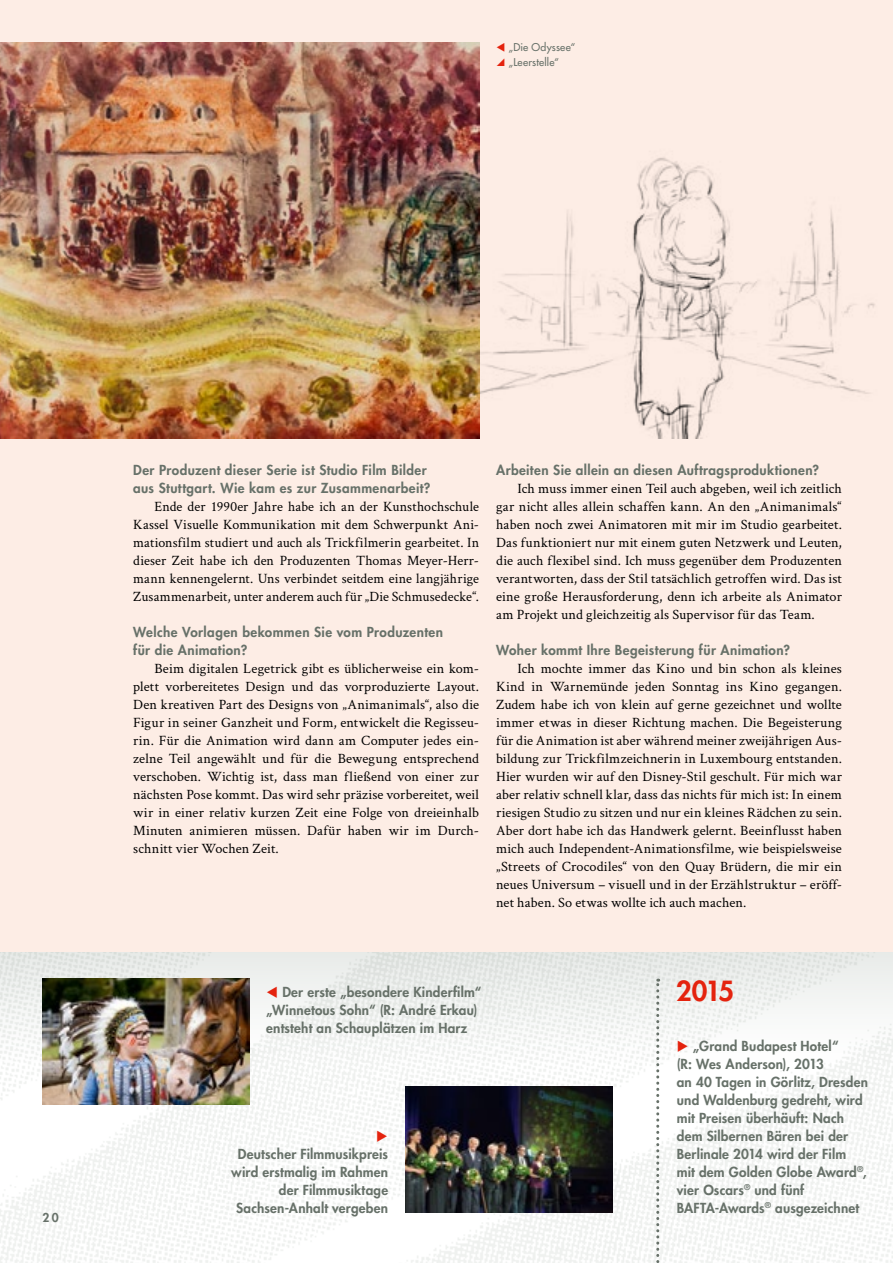
<style>
.page{position:relative;width:893px;height:1263px;background:#fdede5}
.page>*{position:absolute;margin:0;border:0;box-sizing:border-box;transform-origin:0 0}
.t1{font:800 27px "Futura Std";color:#e4230e}
.t2{font:14.25px/18px "Crimson Text";letter-spacing:.01em;color:#000;text-align:justify}
.t3{font:800 13.5px/18px "Futura Std";letter-spacing:.015em;color:#677169}
.t4{font:800 12px "Futura Std";color:#677169}
.t5{font:500 10.5px/15px "Futura Std";letter-spacing:.02em;color:#677169;text-align:center}
.s1{color:#e4230e}
</style>
<div class="page">
<img style="left:0;top:952px;width:893px;height:311px">
<svg style="left:656px;top:979px;width:3px;height:284px"></svg>
<img style="left:43px;top:979px;width:206px;height:126px">
<img style="left:405px;top:1087px;width:207px;height:126px">
<img style="left:0;top:43px;width:479px;height:396px">
<img style="left:435px;top:113px;width:440px;height:326px">
<svg style="left:377px;top:1130px;width:10px;height:11px"></svg>
<p class="t5" style="left:496px;top:40px;width:81px"><span class="s1">▼</span> „Die Odyssee“ „Leerstelle“</p>
<p class="t4" style="left:43px;top:1210px;width:18px">20</p>
<p class="t3" style="left:133px;top:461px;width:299px">Der Produzent dieser Serie ist Studio Film Bilder aus Stuttgart. Wie kam es zur Zusammenarbeit?</p>
<p class="t2" style="left:133px;top:496px;width:347px;text-indent:21px">Ende der 1990er Jahre habe ich an der Kunsthochschule Kassel Visuelle Kommunikation mit dem Schwerpunkt Ani&shy;mationsfilm studiert und auch als Trickfilmerin gearbeitet. In dieser Zeit habe ich den Produzenten Thomas Meyer-Herr&shy;mann kennengelernt. Uns verbindet seitdem eine langjährige Zusammenarbeit, unter anderem auch für „Die Schmusedecke“.</p>
<p class="t3" style="left:133px;top:623px;width:311px">Welche Vorlagen bekommen Sie vom Produzenten für die Animation?</p>
<p class="t2" style="left:133px;top:658px;width:347px;text-indent:21px">Beim digitalen Legetrick gibt es üblicherweise ein kom&shy;plett vorbereitetes Design und das vorproduzierte Layout.<br>Den kreativen Part des Designs von „Animanimals“, also die Figur in seiner Ganzheit und Form, entwickelt die Regisseu&shy;rin. Für die Animation wird dann am Computer jedes ein&shy;zelne Teil angewählt und für die Bewegung entsprechend verschoben. Wichtig ist, dass man fließend von einer zur nächsten Pose kommt. Das wird sehr präzise vorbereitet, weil wir in einer relativ kurzen Zeit eine Folge von dreieinhalb Minuten animieren müssen. Dafür haben wir im Durch&shy;schnitt vier Wochen Zeit.</p>
<p class="t3" style="left:496px;top:461px;width:324px">Arbeiten Sie allein an diesen Auftragsproduktionen?</p>
<p class="t2" style="left:496px;top:478px;width:347px;text-indent:21px">Ich muss immer einen Teil auch abgeben, weil ich zeitlich gar nicht alles allein schaffen kann. An den „Animanimals“ haben noch zwei Animatoren mit mir im Studio gearbeitet.<br>Das funktioniert nur mit einem guten Netzwerk und Leuten, die auch flexibel sind. Ich muss gegenüber dem Produzenten verantworten, dass der Stil tatsächlich getroffen wird. Das ist eine große Herausforderung, denn ich arbeite als Animator am Projekt und gleichzeitig als Supervisor für das Team.</p>
<p class="t3" style="left:496px;top:641px;width:295px">Woher kommt Ihre Begeisterung für Animation?</p>
<p class="t2" style="left:496px;top:658px;width:347px;text-indent:21px">Ich mochte immer das Kino und bin schon als kleines Kind in Warnemünde jeden Sonntag ins Kino gegangen.<br>Zudem habe ich von klein auf gerne gezeichnet und wollte immer etwas in dieser Richtung machen. Die Begeisterung für die Animation ist aber während meiner zweijährigen Aus&shy;bildung zur Trickfilmzeichnerin in Luxembourg entstanden.<br>Hier wurden wir auf den Disney-Stil geschult. Für mich war aber relativ schnell klar, dass das nichts für mich ist: In einem riesigen Studio zu sitzen und nur ein kleines Rädchen zu sein.<br>Aber dort habe ich das Handwerk gelernt. Beeinflusst haben mich auch Independent-Animationsfilme, wie beispielsweise „Streets of Crocodiles“ von den Quay Brüdern, die mir ein neues Universum – visuell und in der Erzählstruktur – eröff&shy;net haben. So etwas wollte ich auch machen.</p>
<p class="t3" style="left:266px;top:983px;width:216px"><span class="s1">▼</span> Der erste „besondere Kinderfilm“</p>
<h1 class="t1" style="left:676px;top:974px;width:59px">2015</h1>
<p class="t3" style="left:266px;top:1001px;width:213px">„Winnetous Sohn“ (R: André Erkau) entsteht an Schauplätzen im Harz</p>
<p class="t3" style="left:231px;top:1145px;width:158px;text-align:right">Deutscher Filmmusikpreis wird erstmalig im Rahmen der Filmmusiktage<br>Sachsen-Anhalt vergeben</p>
<p class="t3" style="left:677px;top:1037px;width:193px"><span class="s1">◆</span> „Grand Budapest Hotel“<br>(R: Wes Anderson), 2013<br>an 40 Tagen in Görlitz, Dresden und Waldenburg gedreht, wird mit Preisen überhäuft: Nach dem Silbernen Bären bei der<br>Berlinale 2014 wird der Film<br>mit dem Golden Globe Award<sup>®</sup>, vier Oscars<sup>®</sup> und fünf<br>BAFTA-Awards<sup>®</sup> ausgezeichnet</p>
</div>
